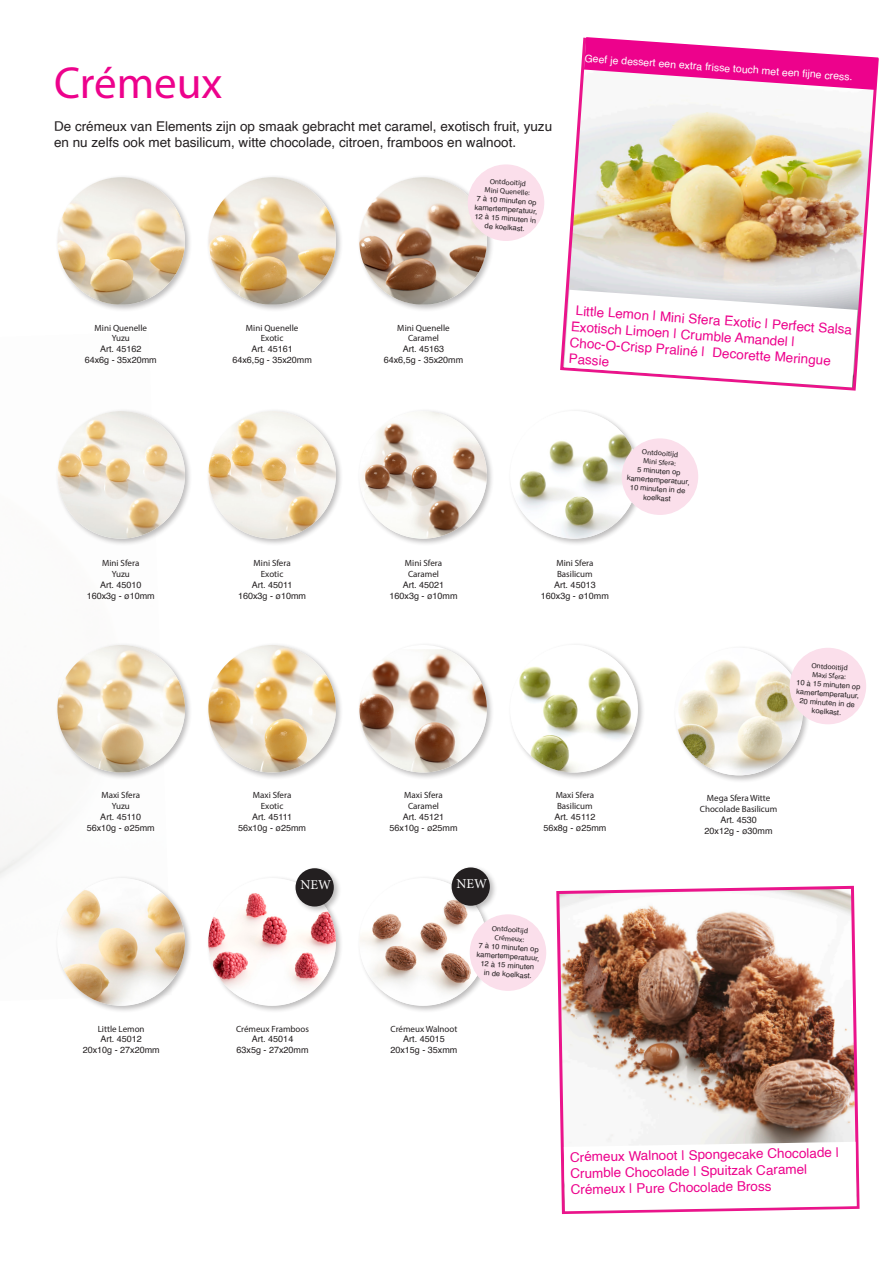
<style>
.page{position:relative;width:893px;height:1263px;background:#fff}
.page>*{position:absolute;margin:0;border:0;box-sizing:border-box;transform-origin:0 0}
.t1{font:45px "Myriad Pro";color:#ed028c}
.t2{font:13.5px/16.2px "Helvetica";color:#ed028c}
.t3{font:13.5px/16.2px "Helvetica";color:#231f20}
.t4{font:13.5px "Minion Pro";letter-spacing:-.005em;color:#fff}
.t5{font:10.5px "Helvetica";color:#fff}
.t6{font:9px "Helvetica";color:#231f20}
.t7{font:9px/10.8px "Myriad Pro";color:#231f20;text-align:center}
.t8{font:7.5px/9px "Helvetica";color:#231f20;text-align:center}
.t9{font:7.5px "Myriad Pro";color:#231f20}
</style>
<div class="page">
<img style="left:560px;top:37px;width:319px;height:354px">
<div style="left:508px;top:408px;width:137px;height:138px;background:#231f20;opacity:.3"></div>
<img style="left:510px;top:411px;width:128px;height:128px;border-radius:64px">
<div style="left:357px;top:408px;width:137px;height:138px;background:#231f20;opacity:.3"></div>
<img style="left:359px;top:411px;width:128px;height:128px;border-radius:64px">
<div style="left:206px;top:408px;width:138px;height:138px;background:#231f20;opacity:.3"></div>
<img style="left:208px;top:411px;width:128px;height:128px;border-radius:64px">
<div style="left:55px;top:408px;width:138px;height:138px;background:#231f20;opacity:.3"></div>
<img style="left:57px;top:411px;width:128px;height:128px;border-radius:64px">
<div style="left:508px;top:642px;width:137px;height:138px;background:#231f20;opacity:.3"></div>
<img style="left:510px;top:645px;width:128px;height:127px;border-radius:64px">
<div style="left:357px;top:642px;width:137px;height:138px;background:#231f20;opacity:.3"></div>
<img style="left:359px;top:649px;width:128px;height:123px">
<div style="left:206px;top:642px;width:138px;height:138px;background:#231f20;opacity:.3"></div>
<img style="left:208px;top:645px;width:128px;height:127px;border-radius:63px">
<div style="left:55px;top:642px;width:138px;height:138px;background:#231f20;opacity:.3"></div>
<img style="left:57px;top:645px;width:128px;height:127px;border-radius:62px">
<div style="left:55px;top:175px;width:138px;height:137px;background:#231f20;opacity:.3"></div>
<img style="left:57px;top:177px;width:128px;height:128px;border-radius:63px">
<div style="left:206px;top:175px;width:138px;height:137px;background:#231f20;opacity:.3"></div>
<img style="left:208px;top:177px;width:128px;height:128px;border-radius:63px">
<div style="left:357px;top:175px;width:137px;height:137px;background:#231f20;opacity:.3"></div>
<img style="left:359px;top:177px;width:128px;height:128px;border-radius:63px">
<div style="left:673px;top:645px;width:137px;height:138px;background:#231f20;opacity:.3"></div>
<img style="left:675px;top:648px;width:128px;height:127px;border-radius:64px">
<div style="left:55px;top:876px;width:138px;height:137px;background:#231f20;opacity:.3"></div>
<img style="left:57px;top:878px;width:128px;height:128px;border-radius:64px">
<div style="left:206px;top:876px;width:138px;height:137px;background:#231f20;opacity:.3"></div>
<img style="left:208px;top:878px;width:128px;height:128px;border-radius:64px">
<div style="left:357px;top:876px;width:137px;height:137px;background:#231f20;opacity:.3"></div>
<img style="left:359px;top:878px;width:128px;height:128px;border-radius:64px">
<div style="left:293px;top:866px;width:48px;height:48px;background:#231f20;opacity:.3"></div>
<div style="left:296px;top:868px;width:38px;height:38px;background:#231f20;border-radius:50%"></div>
<div style="left:449px;top:865px;width:48px;height:49px;background:#231f20;opacity:.3"></div>
<div style="left:452px;top:867px;width:38px;height:39px;background:#231f20;border-radius:50%"></div>
<div style="left:622px;top:439px;width:75px;height:75px;background:#fbdfeb;border-radius:50%"></div>
<div style="left:622px;top:438px;width:76px;height:77px;border:2px solid #fbdfeb;border-radius:50%"></div>
<div style="left:790px;top:648px;width:75px;height:75px;background:#fbdfeb;border-radius:50%"></div>
<div style="left:790px;top:648px;width:76px;height:76px;border:2px solid #fbdfeb;border-radius:50%"></div>
<div style="left:468px;top:165px;width:76px;height:75px;background:#fbdfeb;border-radius:50%"></div>
<div style="left:468px;top:164px;width:76px;height:77px;border:2px solid #fbdfeb;border-radius:50%"></div>
<div style="left:470px;top:915px;width:75px;height:75px;background:#fbdfeb;border-radius:50%"></div>
<div style="left:470px;top:914px;width:76px;height:77px;border:2px solid #fbdfeb;border-radius:50%"></div>
<svg style="left:564px;top:290px;width:293px;height:97px"></svg>
<img style="left:556px;top:885px;width:304px;height:330px">
<svg style="left:564px;top:1142px;width:293px;height:69px"></svg>
<svg style="left:584px;top:37px;width:294px;height:53px"></svg>
<p class="t1" style="left:54px;top:55px;width:170px">Crémeux</p>
<p class="t3" style="left:54px;top:118px;width:500px">De crémeux van Elements zijn op smaak gebracht met caramel, exotisch fruit, yuzu en nu zelfs ook met basilicum, witte chocolade, citroen, framboos en walnoot.</p>
<p class="t9" style="left:490px;top:176px;width:38px;rotate:4deg">Ontdooitijd</p>
<p class="t9" style="left:485px;top:185px;width:47px;rotate:4deg">Mini Quenelle:</p>
<p class="t8" style="left:476px;top:194px;width:64px;rotate:4deg">7 à 10 minuten op kamertemperatuur,<br>12 à 15 minuten in de koelkast.</p>
<p class="t5" style="left:585px;top:50px;width:270px;rotate:4deg">Geef je dessert een extra frisse touch met een fi jne cress.</p>
<p class="t7" style="left:95px;top:322px;width:54px">Mini Quenelle</p>
<p class="t7" style="left:112px;top:333px;width:20px">Yuzu</p>
<p class="t6" style="left:100px;top:342px;width:43px">Art. 45162</p>
<p class="t6" style="left:85px;top:353px;width:74px">64x6g - 35x20mm</p>
<p class="t7" style="left:246px;top:322px;width:54px">Mini Quenelle</p>
<p class="t7" style="left:261px;top:333px;width:24px">Exotic</p>
<p class="t6" style="left:251px;top:342px;width:43px">Art. 45161</p>
<p class="t6" style="left:232px;top:353px;width:81px">64x6,5g - 35x20mm</p>
<p class="t7" style="left:397px;top:322px;width:54px">Mini Quenelle</p>
<p class="t7" style="left:408px;top:333px;width:32px">Caramel</p>
<p class="t6" style="left:403px;top:342px;width:43px">Art. 45163</p>
<p class="t6" style="left:384px;top:353px;width:81px">64x6,5g - 35x20mm</p>
<p class="t2" style="left:573px;top:302px;width:282px;rotate:4deg">Little Lemon | Mini Sfera Exotic | Perfect Salsa<br>Exotisch Limoen | Crumble Amandel |</p>
<p class="t2" style="left:570px;top:335px;width:263px;rotate:4deg">Choc-O-Crisp Praliné | Decorette Meringue<br>Passie</p>
<p class="t9" style="left:642px;top:447px;width:38px;rotate:4deg">Ontdooitijd</p>
<p class="t9" style="left:644px;top:456px;width:34px;rotate:4deg">Mini Sfera:</p>
<p class="t8" style="left:628px;top:464px;width:64px;rotate:4deg">5 minuten op kamertemperatuur,<br>10 minuten in de koelkast</p>
<p class="t7" style="left:102px;top:558px;width:39px">Mini Sfera</p>
<p class="t7" style="left:112px;top:569px;width:20px">Yuzu</p>
<p class="t6" style="left:100px;top:578px;width:43px">Art. 45010</p>
<p class="t6" style="left:87px;top:589px;width:70px">160x3g - ø10mm</p>
<p class="t7" style="left:102px;top:790px;width:40px">Maxi Sfera</p>
<p class="t7" style="left:112px;top:800px;width:20px">Yuzu</p>
<p class="t6" style="left:100px;top:810px;width:42px">Art. 45110</p>
<p class="t6" style="left:87px;top:821px;width:70px">56x10g - ø25mm</p>
<p class="t7" style="left:98px;top:1023px;width:48px">Little Lemon</p>
<p class="t6" style="left:100px;top:1032px;width:43px">Art. 45012</p>
<p class="t6" style="left:83px;top:1043px;width:79px">20x10g - 27x20mm</p>
<p class="t7" style="left:254px;top:558px;width:39px">Mini Sfera</p>
<p class="t7" style="left:261px;top:569px;width:24px">Exotic</p>
<p class="t6" style="left:252px;top:578px;width:42px">Art. 45011</p>
<p class="t6" style="left:238px;top:589px;width:70px">160x3g - ø10mm</p>
<p class="t7" style="left:405px;top:558px;width:39px">Mini Sfera</p>
<p class="t7" style="left:408px;top:569px;width:32px">Caramel</p>
<p class="t6" style="left:403px;top:578px;width:43px">Art. 45021</p>
<p class="t6" style="left:389px;top:589px;width:70px">160x3g - ø10mm</p>
<p class="t7" style="left:556px;top:558px;width:39px">Mini Sfera</p>
<p class="t7" style="left:557px;top:569px;width:37px">Basilicum</p>
<p class="t6" style="left:554px;top:578px;width:43px">Art. 45013</p>
<p class="t6" style="left:541px;top:589px;width:70px">160x3g - ø10mm</p>
<p class="t7" style="left:253px;top:790px;width:40px">Maxi Sfera</p>
<p class="t7" style="left:261px;top:800px;width:24px">Exotic</p>
<p class="t6" style="left:252px;top:810px;width:42px">Art. 45111</p>
<p class="t6" style="left:238px;top:821px;width:70px">56x10g - ø25mm</p>
<p class="t7" style="left:404px;top:790px;width:40px">Maxi Sfera</p>
<p class="t7" style="left:408px;top:800px;width:32px">Caramel</p>
<p class="t6" style="left:403px;top:810px;width:43px">Art. 45121</p>
<p class="t6" style="left:389px;top:821px;width:70px">56x10g - ø25mm</p>
<p class="t4" style="left:301px;top:875px;width:32px">NEW</p>
<p class="t4" style="left:457px;top:874px;width:32px">NEW</p>
<p class="t7" style="left:556px;top:790px;width:40px">Maxi Sfera</p>
<p class="t7" style="left:557px;top:800px;width:37px">Basilicum</p>
<p class="t6" style="left:554px;top:810px;width:42px">Art. 45112</p>
<p class="t6" style="left:543px;top:821px;width:65px">56x8g - ø25mm</p>
<p class="t7" style="left:236px;top:1023px;width:75px">Crémeux Framboos</p>
<p class="t6" style="left:252px;top:1032px;width:43px">Art. 45014</p>
<p class="t6" style="left:237px;top:1043px;width:74px">63x5g - 27x20mm</p>
<p class="t7" style="left:390px;top:1023px;width:68px">Crémeux Walnoot</p>
<p class="t6" style="left:403px;top:1032px;width:43px">Art. 45015</p>
<p class="t6" style="left:390px;top:1043px;width:69px">20x15g - 35xmm</p>
<p class="t9" style="left:492px;top:923px;width:38px;rotate:4deg">Ontdooitijd</p>
<p class="t9" style="left:495px;top:933px;width:31px;rotate:4deg">Crémeux:</p>
<p class="t8" style="left:478px;top:941px;width:64px;text-align:left;rotate:4deg">7 à 10 minuten op kamertemperatuur,</p>
<p class="t8" style="left:481px;top:959px;width:55px;rotate:4deg">12 à 15 minuten</p>
<p class="t8" style="left:484px;top:968px;width:49px;rotate:4deg">in de koelkast.</p>
<p class="t9" style="left:812px;top:661px;width:38px;rotate:4deg">Ontdooitijd</p>
<p class="t9" style="left:813px;top:670px;width:35px;rotate:4deg">Maxi Sfera:</p>
<p class="t8" style="left:797px;top:678px;width:66px;rotate:4deg">10 à 15 minuten op kamertemperatuur,<br>20 minuten in de koelkast.</p>
<p class="t7" style="left:700px;top:792px;width:79px">Mega Sfera Witte<br>Chocolade Basilicum</p>
<p class="t6" style="left:720px;top:813px;width:38px">Art. 4530</p>
<p class="t6" style="left:705px;top:823px;width:70px">20x12g - ø30mm</p>
<p class="t2" style="left:570px;top:1149px;width:271px;rotate:-1deg">Crémeux Walnoot | Spongecake Chocolade |<br>Crumble Chocolade | Spuitzak Caramel</p>
<p class="t2" style="left:570px;top:1182px;width:202px;rotate:-1deg">Crémeux | Pure Chocolade Bross</p>
</div>
